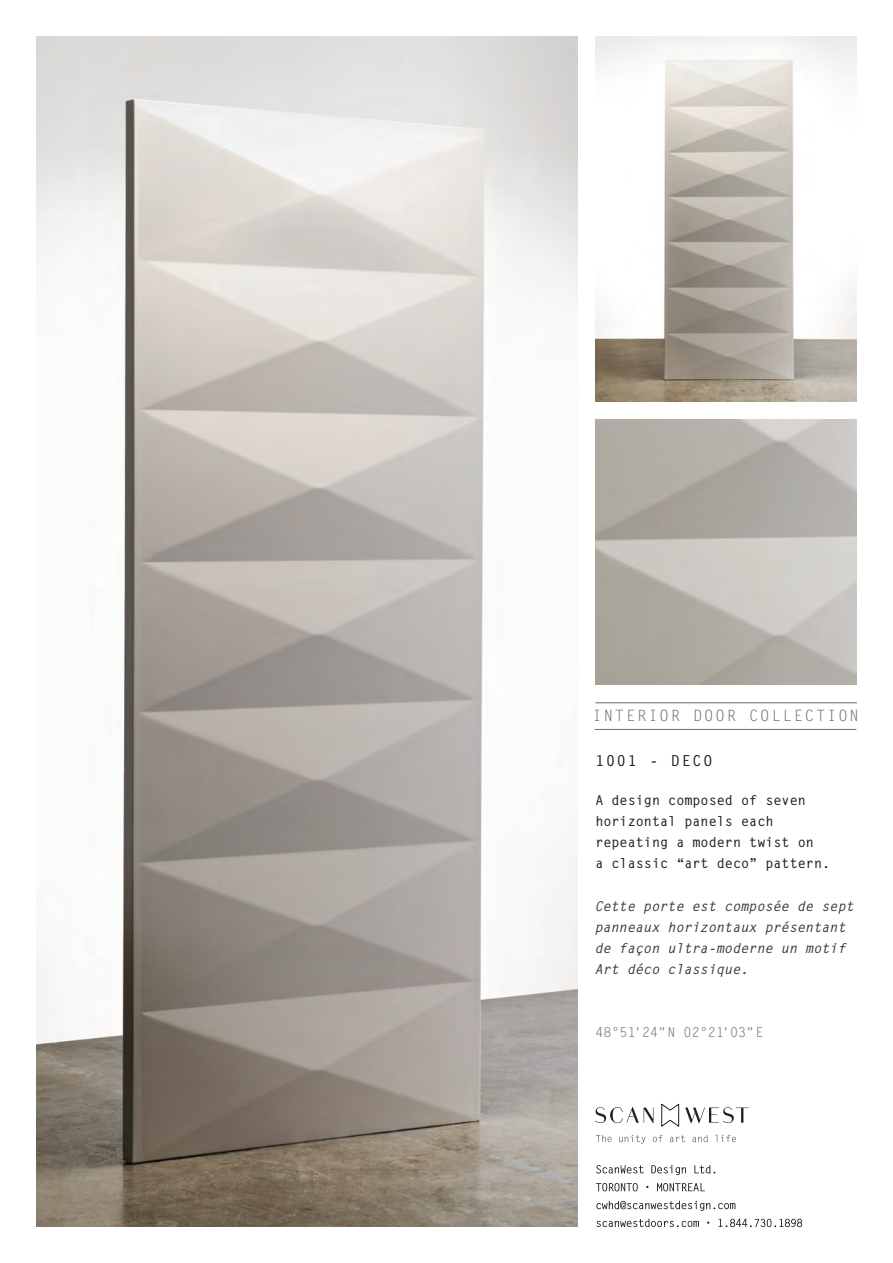
<style>
.page{position:relative;width:893px;height:1263px;background:#fff}
.page>*{position:absolute;margin:0;border:0;box-sizing:border-box;transform-origin:0 0}
.t1{font:15.45px "Letter Gothic MT Std";letter-spacing:.12em;color:#6c6d70}
.t2{font:700 15px "Letter Gothic MT Std";letter-spacing:.12em;color:#231f20}
.t3{font:italic 700 13.5px/21px "Letter Gothic MT Std";color:#3e3e3f}
.t4{font:700 13.5px/21px "Letter Gothic MT Std";color:#231f20}
.t5{font:13.5px "Letter Gothic MT Std";color:#6c6d70}
</style>
<div class="page">
<img style="left:36px;top:36px;width:541px;height:1191px">
<img style="left:595px;top:36px;width:262px;height:365px">
<svg style="left:596px;top:1219px;width:206px;height:8px"></svg>
<svg style="left:596px;top:1201px;width:139px;height:10px"></svg>
<svg style="left:596px;top:1183px;width:109px;height:8px"></svg>
<svg style="left:596px;top:1165px;width:119px;height:10px"></svg>
<svg style="left:595px;top:1107px;width:58px;height:16px"></svg>
<svg style="left:685px;top:1107px;width:64px;height:16px"></svg>
<svg style="left:661px;top:1103px;width:18px;height:24px"></svg>
<svg style="left:596px;top:1135px;width:140px;height:9px"></svg>
<hr style="left:595px;top:702px;width:262px;height:1px;background:#6c6d70">
<hr style="left:595px;top:729px;width:261px;height:1px;background:#6c6d70">
<p class="t1" style="left:593px;top:707px;width:268px">INTERIOR DOOR COLLECTION</p>
<p class="t2" style="left:595px;top:751px;width:118px">1001 - DECO</p>
<p class="t4" style="left:595px;top:789px;width:220px">A design composed of seven horizontal panels each repeating a modern twist on</p>
<p class="t4" style="left:595px;top:852px;width:236px">a classic “art deco” pattern.</p>
<p class="t3" style="left:595px;top:895px;width:261px">Cette porte est composée de sept panneaux horizontaux présentant de façon ultra-moderne un motif<br>Art déco classique.</p>
<p class="t5" style="left:595px;top:1024px;width:170px">48°51'24''N 02°21'03''E</p>
</div>
